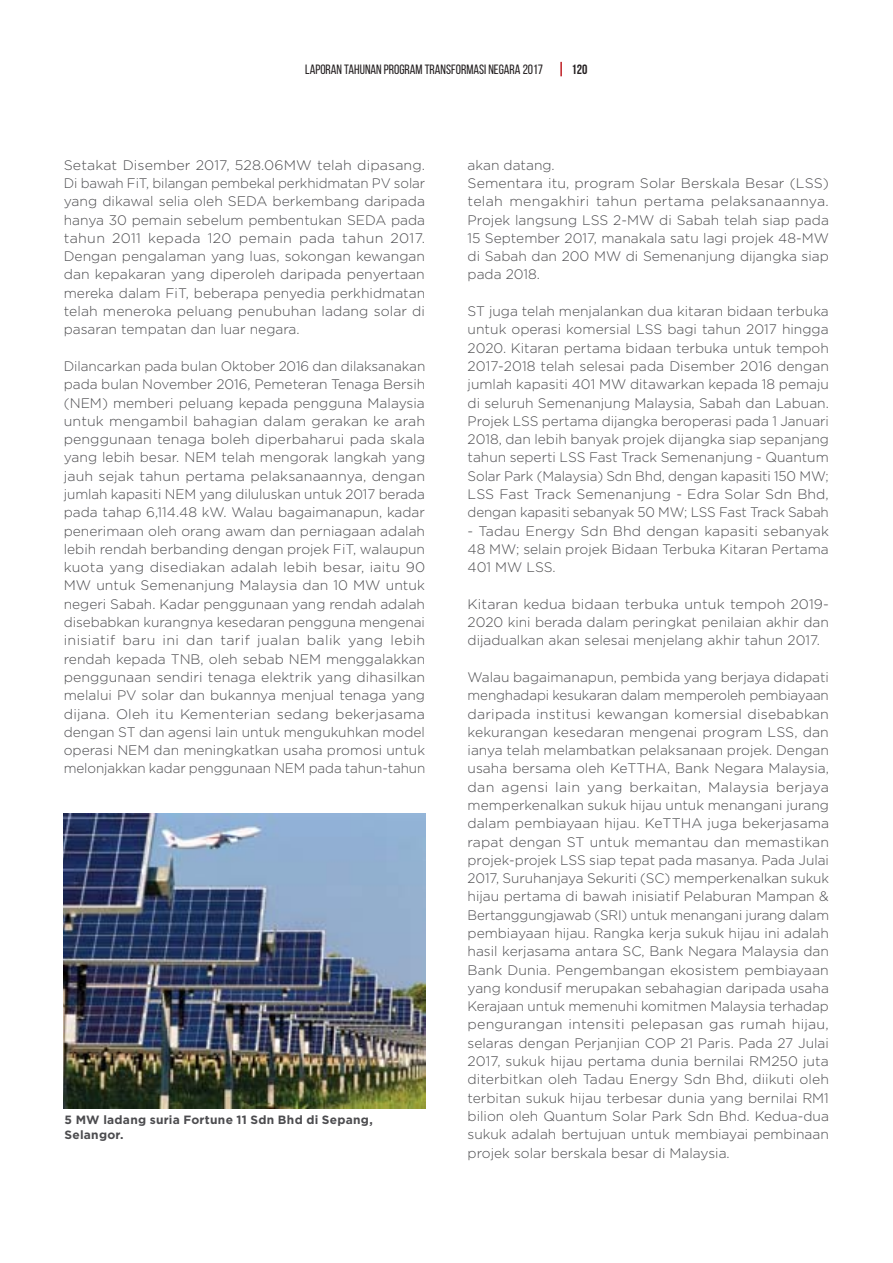
<style>
.page{position:relative;width:893px;height:1263px;background:#fff}
.page>*{position:absolute;margin:0;border:0;box-sizing:border-box;transform-origin:0 0}
.t1{font:300 13.8px/18.3px "Gotham";color:#4c4c4f;text-align:justify}
.t2{font:13.5px "Bebas Neue";color:#231f20}
.t3{font:700 13.5px "Bebas Neue";color:#231f20}
.t4{font:700 12px/15px "Gotham";letter-spacing:.02em;color:#4c4c4f}
</style>
<div class="page">
<svg style="left:560px;top:62px;width:2px;height:14px"></svg>
<img style="left:64px;top:814px;width:361px;height:294px">
<p class="t2" style="left:305px;top:62px;width:239px">LAPORAN TAHUNAN PROGRAM TRANSFORMASI NEGARA 2017</p>
<p class="t3" style="left:571px;top:62px;width:18px">120</p>
<p class="t1" style="left:64px;top:157px;width:363px">Setakat Disember 2017, 528.06MW telah dipasang.<br>Di bawah FiT, bilangan pembekal perkhidmatan PV solar yang dikawal selia oleh SEDA berkembang daripada hanya 30 pemain sebelum pembentukan SEDA pada tahun 2011 kepada 120 pemain pada tahun 2017.<br>Dengan pengalaman yang luas, sokongan kewangan dan kepakaran yang diperoleh daripada penyertaan mereka dalam FiT, beberapa penyedia perkhidmatan telah meneroka peluang penubuhan ladang solar di pasaran tempatan dan luar negara.</p>
<p class="t1" style="left:64px;top:358px;width:363px">Dilancarkan pada bulan Oktober 2016 dan dilaksanakan pada bulan November 2016, Pemeteran Tenaga Bersih (NEM) memberi peluang kepada pengguna Malaysia untuk mengambil bahagian dalam gerakan ke arah penggunaan tenaga boleh diperbaharui pada skala yang lebih besar. NEM telah mengorak langkah yang jauh sejak tahun pertama pelaksanaannya, dengan jumlah kapasiti NEM yang diluluskan untuk 2017 berada pada tahap 6,114.48 kW. Walau bagaimanapun, kadar penerimaan oleh orang awam dan perniagaan adalah lebih rendah berbanding dengan projek FiT, walaupun kuota yang disediakan adalah lebih besar, iaitu 90<br>MW untuk Semenanjung Malaysia dan 10 MW untuk negeri Sabah. Kadar penggunaan yang rendah adalah disebabkan kurangnya kesedaran pengguna mengenai inisiatif baru ini dan tarif jualan balik yang lebih rendah kepada TNB, oleh sebab NEM menggalakkan penggunaan sendiri tenaga elektrik yang dihasilkan melalui PV solar dan bukannya menjual tenaga yang dijana. Oleh itu Kementerian sedang bekerjasama dengan ST dan agensi lain untuk mengukuhkan model operasi NEM dan meningkatkan usaha promosi untuk melonjakkan kadar penggunaan NEM pada tahun-tahun</p>
<p class="t4" style="left:65px;top:1113px;width:310px">5 MW ladang suria Fortune 11 Sdn Bhd di Sepang,<br>Selangor.</p>
<p class="t1" style="left:468px;top:157px;width:363px;text-align:left">akan datang.<br>Sementara itu, program Solar Berskala Besar (LSS) telah mengakhiri tahun pertama pelaksanaannya.<br>Projek langsung LSS 2-MW di Sabah telah siap pada 15 September 2017, manakala satu lagi projek 48-MW di Sabah dan 200 MW di Semenanjung dijangka siap pada 2018.</p>
<p class="t1" style="left:468px;top:303px;width:363px">ST juga telah menjalankan dua kitaran bidaan terbuka untuk operasi komersial LSS bagi tahun 2017 hingga 2020. Kitaran pertama bidaan terbuka untuk tempoh 2017-2018 telah selesai pada Disember 2016 dengan jumlah kapasiti 401 MW ditawarkan kepada 18 pemaju di seluruh Semenanjung Malaysia, Sabah dan Labuan.<br>Projek LSS pertama dijangka beroperasi pada 1 Januari 2018, dan lebih banyak projek dijangka siap sepanjang tahun seperti LSS Fast Track Semenanjung - Quantum Solar Park (Malaysia) Sdn Bhd, dengan kapasiti 150 MW; LSS Fast Track Semenanjung - Edra Solar Sdn Bhd, dengan kapasiti sebanyak 50 MW; LSS Fast Track Sabah</p>
<p class="t1" style="left:468px;top:523px;width:363px">- Tadau Energy Sdn Bhd dengan kapasiti sebanyak 48 MW; selain projek Bidaan Terbuka Kitaran Pertama 401 MW LSS.</p>
<p class="t1" style="left:468px;top:596px;width:363px">Kitaran kedua bidaan terbuka untuk tempoh 2019- 2020 kini berada dalam peringkat penilaian akhir dan dijadualkan akan selesai menjelang akhir tahun 2017.</p>
<p class="t1" style="left:468px;top:669px;width:363px">Walau bagaimanapun, pembida yang berjaya didapati menghadapi kesukaran dalam memperoleh pembiayaan daripada institusi kewangan komersial disebabkan kekurangan kesedaran mengenai program LSS, dan ianya telah melambatkan pelaksanaan projek. Dengan usaha bersama oleh KeTTHA, Bank Negara Malaysia, dan agensi lain yang berkaitan, Malaysia berjaya memperkenalkan sukuk hijau untuk menangani jurang dalam pembiayaan hijau. KeTTHA juga bekerjasama rapat dengan ST untuk memantau dan memastikan projek-projek LSS siap tepat pada masanya. Pada Julai 2017, Suruhanjaya Sekuriti (SC) memperkenalkan sukuk hijau pertama di bawah inisiatif Pelaburan Mampan &amp; Bertanggungjawab (SRI) untuk menangani jurang dalam pembiayaan hijau. Rangka kerja sukuk hijau ini adalah hasil kerjasama antara SC, Bank Negara Malaysia dan Bank Dunia. Pengembangan ekosistem pembiayaan yang kondusif merupakan sebahagian daripada usaha Kerajaan untuk memenuhi komitmen Malaysia terhadap pengurangan intensiti pelepasan gas rumah hijau, selaras dengan Perjanjian COP 21 Paris. Pada 27 Julai 2017, sukuk hijau pertama dunia bernilai RM250 juta diterbitkan oleh Tadau Energy Sdn Bhd, diikuti oleh terbitan sukuk hijau terbesar dunia yang bernilai RM1 bilion oleh Quantum Solar Park Sdn Bhd. Kedua-dua sukuk adalah bertujuan untuk membiayai pembinaan projek solar berskala besar di Malaysia.</p>
</div>
